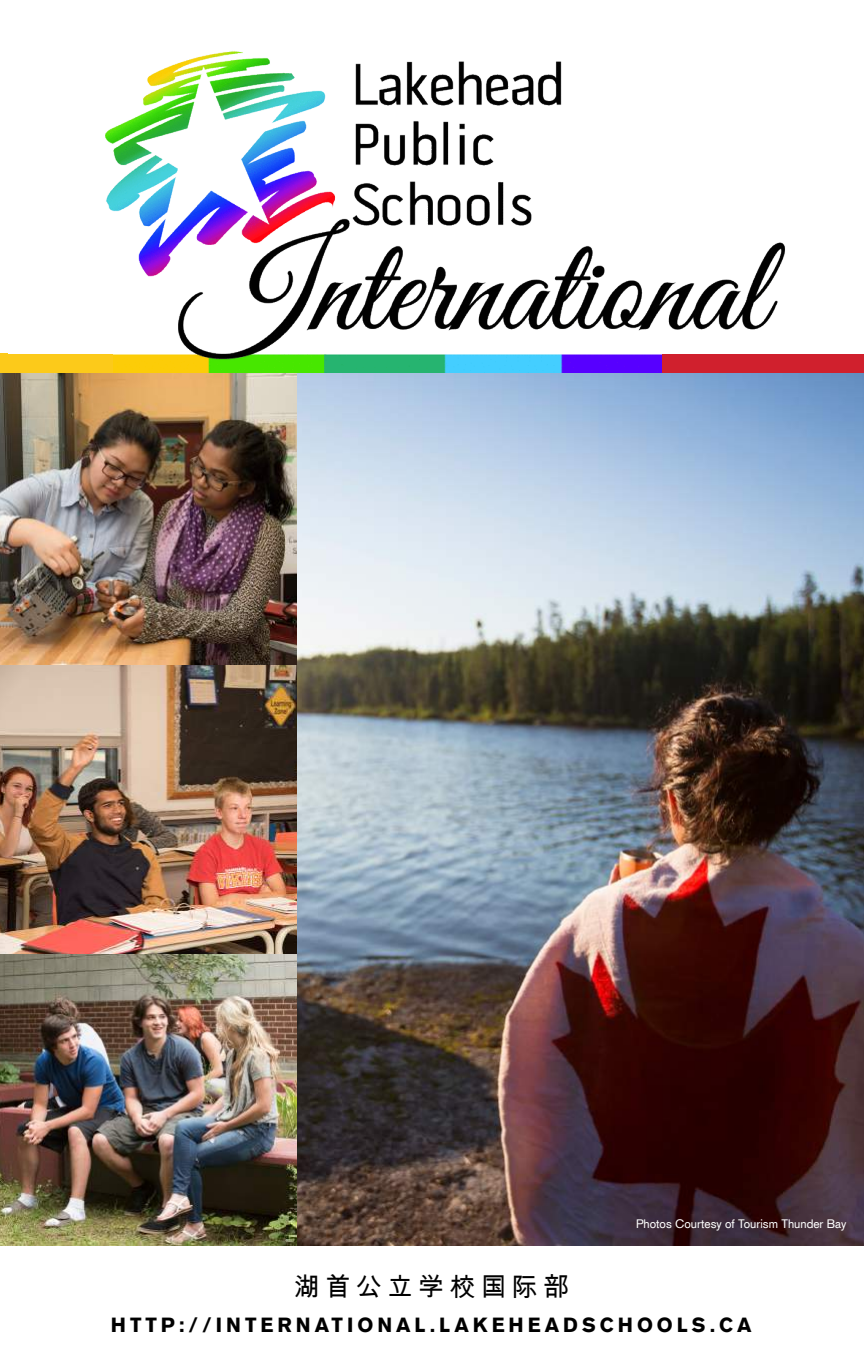
<style>
.page{position:relative;width:864px;height:1368px;background:#fff}
.page>*{position:absolute;margin:0;border:0;box-sizing:border-box;transform-origin:0 0}
.t1{font:26px "Arial Unicode MS";letter-spacing:.2em;color:#000}
.t2{font:900 20px "Akzidenz Grotesk";letter-spacing:.2em;color:#000}
.t3{font:12px "Akzidenz Grotesk";color:#fff}
</style>
<div class="page">
<img style="left:105px;top:51px;width:680px;height:322px">
<img style="left:297px;top:373px;width:567px;height:872px">
<div style="left:0;top:353px;width:112px;height:20px;background:#fcca1a"></div>
<div style="left:662px;top:353px;width:202px;height:20px;background:#d0202d"></div>
<img style="left:0;top:664px;width:297px;height:291px">
<img style="left:0;top:373px;width:297px;height:291px">
<img style="left:0;top:955px;width:297px;height:290px">
<hr style="left:265px;top:349px;width:599px;height:4px;background:#fff">
<div style="left:8px;top:349px;width:181px;height:5px;background:#fff"></div>
<h1 class="t1" style="left:294px;top:1268px;width:277px">湖首公立学校国际部</h1>
<p class="t3" style="left:636px;top:1216px;width:212px">Photos Courtesy of Tourism Thunder Bay</p>
<p class="t2" style="left:111px;top:1311px;width:642px">HTTP://INTERNATIONAL.LAKEHEADSCHOOLS.CA</p>
</div>
